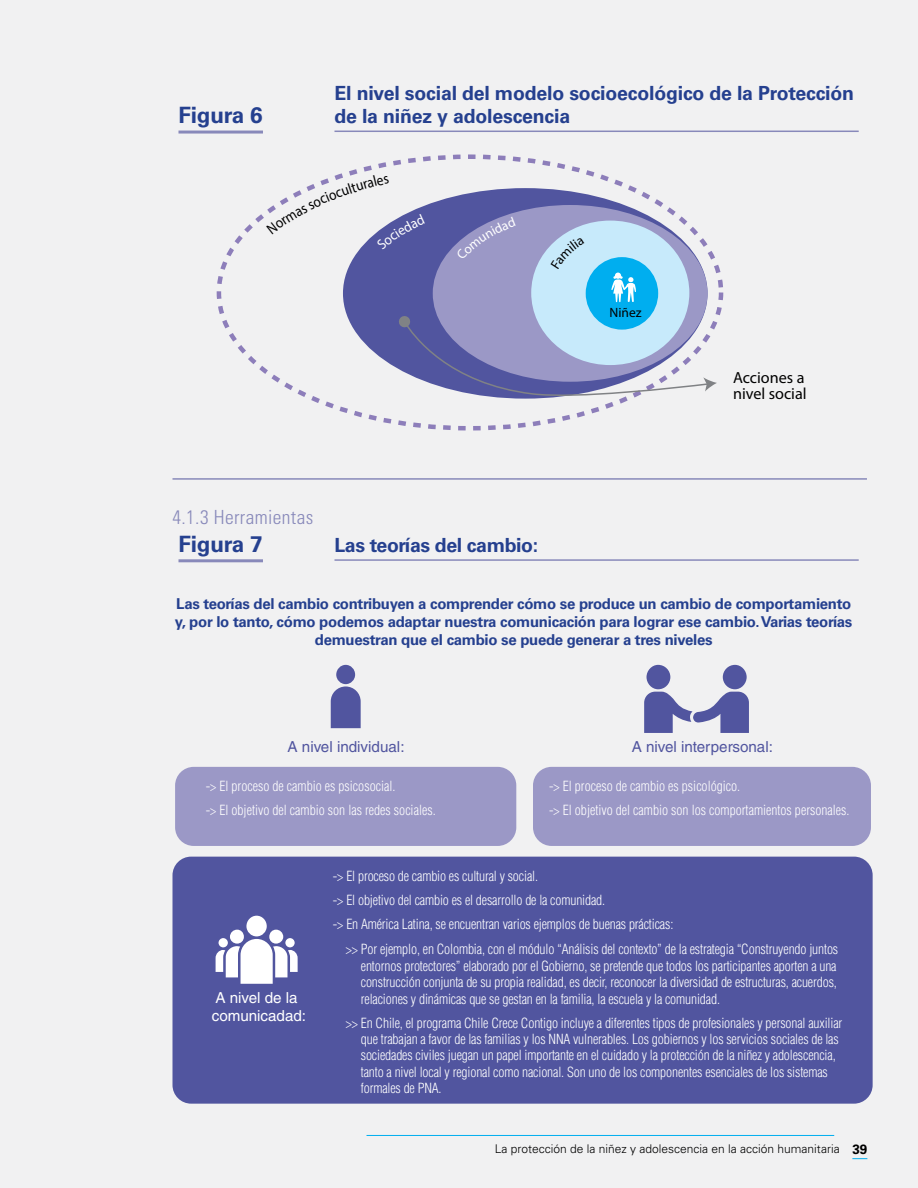
<style>
.page{position:relative;width:918px;height:1188px;background:#f1f1f2}
.page>*{position:absolute;margin:0;border:0;box-sizing:border-box;transform-origin:0 0}
.t1{font:700 22.5px "Univers LT Std";letter-spacing:-.01em;color:#25408f}
.t2{font:700 19.5px/23.4px "Univers LT Std";letter-spacing:-.01em;color:#25408f}
.t3{font:300 condensed 19.5px "Univers LT Std";letter-spacing:.02em;color:#8889ba}
.t4{font:16.2px/15.8px "Myriad Pro";color:#000}
.t5{font:15.15px "Helvetica LT Std";color:#51559f}
.t6{font:15.15px/18.3px "Helvetica LT Std";color:#fff}
.t7{font:700 15px/18px "Univers LT Std";letter-spacing:-.02em;color:#25408f;text-align:center}
.t8{font:300 condensed 13.65px/16.4px "Helvetica LT Std";letter-spacing:-.01em;color:#fff}
.t9{font:13.5px "Myriad Pro";color:#000}
.t10{font:300 12px "Univers LT Std";color:#000}
.s1{font-weight:700;font-size:13.5px}
</style>
<div class="page">
<hr style="left:172px;top:478px;width:695px;height:2px;background:#8889ba">
<hr style="left:178px;top:131px;width:85px;height:3px;background:#8889ba">
<hr style="left:334px;top:131px;width:525px;height:1px;background:#8889ba">
<div style="left:343px;top:188px;width:365px;height:211px;background:#51559f;border-radius:50%"></div>
<div style="left:433px;top:205px;width:275px;height:177px;background:#9b98c6;border-radius:50%"></div>
<div style="left:531px;top:221px;width:158px;height:144px;background:#c7eafb;border-radius:50%"></div>
<div style="left:586px;top:257px;width:72px;height:73px;background:#00aeef;border-radius:50%"></div>
<svg style="left:611px;top:273px;width:25px;height:29px"></svg>
<svg style="left:398px;top:315px;width:319px;height:86px"></svg>
<hr style="left:178px;top:559px;width:85px;height:3px;background:#8889ba">
<hr style="left:334px;top:559px;width:525px;height:2px;background:#8889ba">
<div style="left:173px;top:857px;width:700px;height:247px;background:#51559f;border-radius:19px"></div>
<svg style="left:331px;top:686px;width:30px;height:42px"></svg>
<div style="left:336px;top:665px;width:19px;height:19px;background:#51559f;border-radius:50%"></div>
<svg style="left:644px;top:665px;width:105px;height:68px"></svg>
<svg style="left:216px;top:916px;width:82px;height:68px"></svg>
<div style="left:533px;top:767px;width:338px;height:79px;background:#9b98c6;border-radius:19px"></div>
<div style="left:175px;top:767px;width:341px;height:79px;background:#9b98c6;border-radius:19px"></div>
<svg style="left:852px;top:1158px;width:15px;height:1px"></svg>
<hr style="left:367px;top:1135px;width:467px;height:1px;background:#00aeef">
<svg style="left:267px;top:175px;width:158px;height:75px"></svg>
<svg style="left:456px;top:217px;width:45px;height:27px"></svg>
<h1 class="t1" style="left:178px;top:102px;width:86px">Figura 6</h1>
<h2 class="t2" style="left:334px;top:81px;width:521px">El nivel social del modelo socioecológico de la Protección de la niñez y adolescencia</h2>
<p class="t9" style="left:609px;top:304px;width:34px">Niñez</p>
<p class="t4" style="left:733px;top:370px;width:75px">Acciones a nivel social</p>
<h2 class="t3" style="left:172px;top:505px;width:142px">4.1.3 Herramientas</h2>
<h1 class="t1" style="left:178px;top:531px;width:86px">Figura 7</h1>
<h2 class="t2" style="left:334px;top:533px;width:205px">Las teorías del cambio:</h2>
<p class="t7" style="left:175px;top:594px;width:679px">Las teorías del cambio contribuyen a comprender cómo se produce un cambio de comportamiento y, por lo tanto, cómo podemos adaptar nuestra comunicación para lograr ese cambio. Varias teorías demuestran que el cambio se puede generar a tres niveles</p>
<p class="t5" style="left:288px;top:738px;width:118px">A nivel individual:</p>
<p class="t5" style="left:632px;top:738px;width:143px">A nivel interpersonal:</p>
<p class="t8" style="left:206px;top:774px;width:231px;line-height:24px">-&gt; El proceso de cambio es psicosocial.<br>-&gt; El objetivo del cambio son las redes sociales.</p>
<p class="t8" style="left:549px;top:774px;width:302px;line-height:24px">-&gt; El proceso de cambio es psicológico.<br>-&gt; El objetivo del cambio son los comportamientos personales.</p>
<p class="t6" style="left:212px;top:988px;width:96px">A nivel de la comunicadad:</p>
<p class="t8" style="left:333px;top:868px;width:207px">-&gt; El proceso de cambio es cultural y social.</p>
<p class="t8" style="left:333px;top:892px;width:274px">-&gt; El objetivo del cambio es el desarrollo de la comunidad.</p>
<p class="t8" style="left:333px;top:916px;width:342px">-&gt; En América Latina, se encuentran varios ejemplos de buenas prácticas:</p>
<p class="t8" style="left:346px;top:941px;width:494px">&gt;&gt; Por ejemplo, en Colombia, con el módulo “Análisis del contexto” de la estrategia “Construyendo juntos</p>
<p class="t8" style="left:361px;top:958px;width:478px;text-align:justify">entornos protectores” elaborado por el Gobierno, se pretende que todos los participantes aporten a una construcción conjunta de su propia realidad, es decir, reconocer la diversidad de estructuras, acuerdos, relaciones y dinámicas que se gestan en la familia, la escuela y la comunidad.</p>
<p class="t8" style="left:361px;top:1014px;width:483px;text-indent:-15px">&gt;&gt; En Chile, el programa Chile Crece Contigo incluye a diferentes tipos de profesionales y personal auxiliar que trabajan a favor de las familias y los NNA vulnerables. Los gobiernos y los servicios sociales de las sociedades civiles juegan un papel importante en el cuidado y la protección de la niñez y adolescencia, tanto a nivel local y regional como nacional. Son uno de los componentes esenciales de los sistemas formales de PNA.</p>
<p class="t10" style="left:495px;top:1142px;width:374px">La protección de la niñez y adolescencia en la acción humanitaria <span class="s1">39</span></p>
</div>
